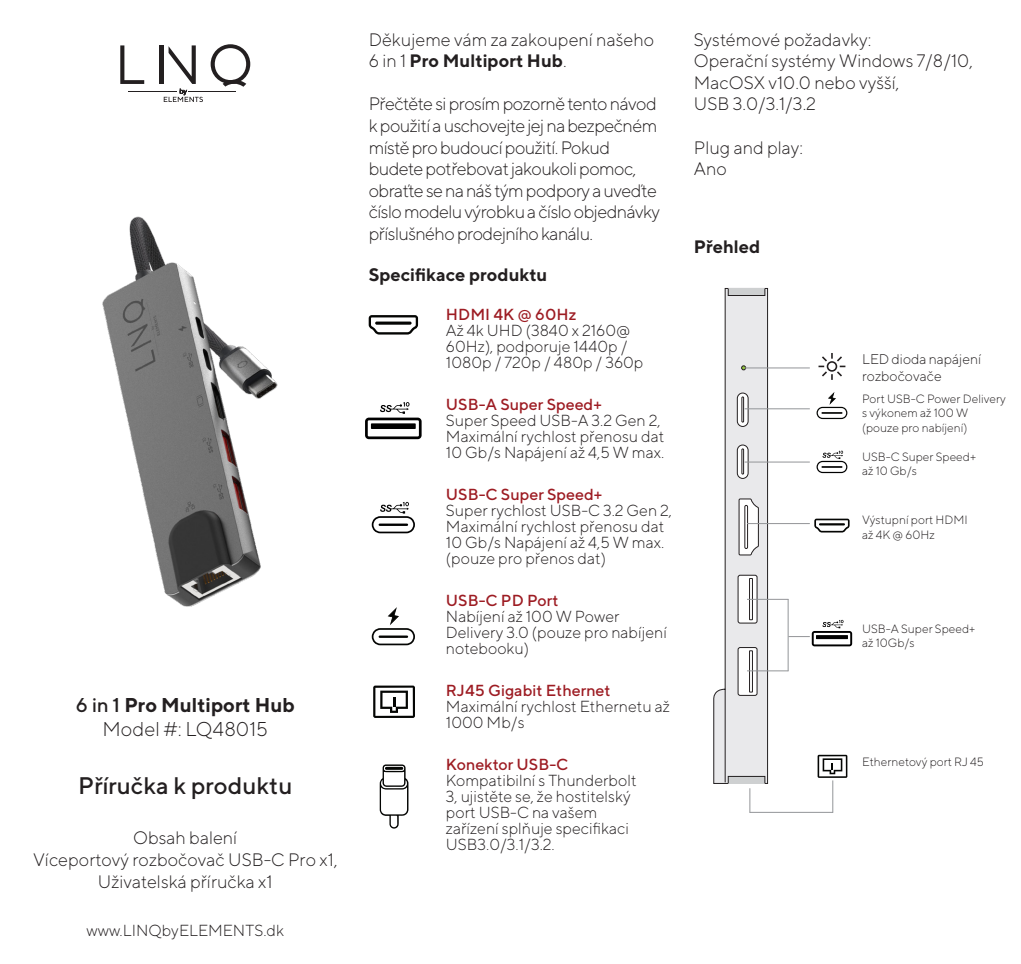
<style>
.page{position:relative;width:1021px;height:964px;background:#fff}
.page>*{position:absolute;margin:0;border:0;box-sizing:border-box;transform-origin:0 0}
.t1{font:500 24px "TT Norms";color:#231f20}
.t2{font:700 20px "TT Norms";color:#231f20}
.t3{font:300 20px "TT Norms";color:#231f20}
.t4{font:300 18px/21.6px "TT Norms";letter-spacing:-.03em;color:#231f20}
.t5{font:300 18px/21.6px "TT Norms";color:#231f20}
.t6{font:700 18px "TT Norms";color:#231f20}
.t7{font:300 16px/16px "TT Norms";color:#231f20}
.t8{font:500 16px "TT Norms";color:#9d1c23}
.t9{font:300 14px/16.8px "TT Norms";color:#231f20}
.t10{font:300 12px/14.4px "TT Norms";color:#231f20}
.s1{font-weight:500}
.s2{font-weight:300}
</style>
<div class="page">
<hr style="left:159px;top:45px;width:4px;height:39px;background:#231f20">
<svg style="left:168px;top:45px;width:28px;height:39px"></svg>
<svg style="left:120px;top:45px;width:24px;height:39px"></svg>
<svg style="left:211px;top:44px;width:39px;height:43px"></svg>
<svg style="left:164px;top:90px;width:39px;height:12px"></svg>
<hr style="left:128px;top:91px;width:49px;height:1px;background:#231f20">
<hr style="left:189px;top:91px;width:47px;height:1px;background:#231f20">
<img style="left:102px;top:216px;width:176px;height:391px">
<svg style="left:817px;top:755px;width:30px;height:23px"></svg>
<svg style="left:816px;top:392px;width:31px;height:27px"></svg>
<svg style="left:814px;top:519px;width:35px;height:13px"></svg>
<hr style="left:819px;top:523px;width:26px;height:2px;background:#040503">
<hr style="left:744px;top:408px;width:65px;height:1px;background:#939598">
<hr style="left:744px;top:462px;width:65px;height:1px;background:#939598">
<hr style="left:747px;top:523px;width:62px;height:1px;background:#939598">
<hr style="left:747px;top:599px;width:41px;height:1px;background:#939598">
<hr style="left:787px;top:599px;width:1px;height:72px;background:#939598">
<hr style="left:747px;top:670px;width:41px;height:1px;background:#939598">
<hr style="left:749px;top:812px;width:84px;height:1px;background:#939598">
<svg style="left:713px;top:288px;width:54px;height:524px"></svg>
<hr style="left:832px;top:780px;width:1px;height:32px;background:#939598">
<hr style="left:744px;top:368px;width:65px;height:1px;background:#939598">
<svg style="left:818px;top:353px;width:27px;height:27px"></svg>
<svg style="left:373px;top:685px;width:42px;height:33px"></svg>
<svg style="left:380px;top:764px;width:28px;height:65px"></svg>
<svg style="left:372px;top:607px;width:43px;height:38px"></svg>
<svg style="left:369px;top:315px;width:49px;height:19px"></svg>
<svg style="left:375px;top:321px;width:36px;height:4px"></svg>
<svg style="left:365px;top:402px;width:56px;height:37px"></svg>
<svg style="left:372px;top:502px;width:43px;height:31px"></svg>
<svg style="left:788px;top:620px;width:64px;height:26px"></svg>
<svg style="left:816px;top:451px;width:31px;height:22px"></svg>
<p class="t2" style="left:76px;top:693px;width:220px"><span class="s1">6 in 1</span> Pro Multiport Hub</p>
<p class="t3" style="left:102px;top:717px;width:167px">Model #: LQ48015</p>
<p class="t1" style="left:78px;top:771px;width:216px">Příručka k produktu</p>
<p class="t5" style="left:133px;top:827px;width:106px">Obsah balení</p>
<p class="t5" style="left:33px;top:848px;width:306px">Víceportový rozbočovač USB-C Pro x1,</p>
<p class="t5" style="left:98px;top:870px;width:176px">Uživatelská příručka x1</p>
<p class="t7" style="left:86px;top:921px;width:199px">www.LINQbyELEMENTS.dk</p>
<p class="t5" style="left:369px;top:28px;width:287px">Děkujeme vám za zakoupení našeho</p>
<p class="t6" style="left:369px;top:50px;width:199px"><span class="s2">6 in 1</span> Pro Multiport Hub<span class="s2">.</span></p>
<p class="t4" style="left:369px;top:93px;width:293px">Přečtěte si prosím pozorně tento návod k použití a uschovejte jej na bezpečném místě pro budoucí použití. Pokud budete potřebovat jakoukoli pomoc, obraťte se na náš tým podpory a uveďte číslo modelu výrobku a číslo objednávky příslušného prodejního kanálu.</p>
<p class="t6" style="left:369px;top:263px;width:180px">Specifikace produktu</p>
<p class="t8" style="left:446px;top:304px;width:132px">HDMI 4K @ 60Hz</p>
<p class="t7" style="left:446px;top:322px;width:199px">Až 4k UHD (3840 x 2160@<br>60Hz), podporuje 1440p /<br>1080p / 720p / 480p / 360p</p>
<p class="t8" style="left:446px;top:394px;width:157px">USB-A Super Speed+</p>
<p class="t7" style="left:446px;top:412px;width:216px">Super Speed USB-A 3.2 Gen 2,</p>
<p class="t7" style="left:446px;top:428px;width:220px">Maximální rychlost přenosu dat<br>10 Gb/s Napájení až 4,5 W max.</p>
<p class="t8" style="left:446px;top:484px;width:158px">USB-C Super Speed+</p>
<p class="t7" style="left:446px;top:502px;width:228px">Super rychlost USB-C 3.2 Gen 2,</p>
<p class="t7" style="left:446px;top:518px;width:220px">Maximální rychlost přenosu dat<br>10 Gb/s Napájení až 4,5 W max.</p>
<p class="t7" style="left:446px;top:550px;width:161px">(pouze pro přenos dat)</p>
<p class="t8" style="left:446px;top:590px;width:114px">USB-C PD Port</p>
<p class="t7" style="left:446px;top:608px;width:222px">Nabíjení až 100 W Power<br>Delivery 3.0 (pouze pro nabíjení notebooku)</p>
<p class="t8" style="left:446px;top:680px;width:166px">RJ45 Gigabit Ethernet</p>
<p class="t7" style="left:446px;top:698px;width:225px">Maximální rychlost Ethernetu až<br>1000 Mb/s</p>
<p class="t8" style="left:446px;top:754px;width:124px">Konektor USB-C</p>
<p class="t7" style="left:446px;top:772px;width:192px">Kompatibilní s Thunderbolt<br>3, ujistěte se, že hostitelský port USB-C na vašem zařízení splňuje specifikaci<br>USB3.0/3.1/3.2.</p>
<p class="t5" style="left:694px;top:28px;width:179px">Systémové požadavky:</p>
<p class="t5" style="left:694px;top:50px;width:280px">Operační systémy Windows 7/8/10,<br>MacOSX v10.0 nebo vyšší,</p>
<p class="t4" style="left:694px;top:93px;width:124px">USB 3.0/3.1/3.2</p>
<p class="t5" style="left:694px;top:136px;width:111px">Plug and play:</p>
<p class="t4" style="left:694px;top:158px;width:35px">Ano</p>
<p class="t6" style="left:694px;top:236px;width:68px">Přehled</p>
<p class="t9" style="left:862px;top:350px;width:121px">LED dioda napájení rozbočovače</p>
<p class="t10" style="left:862px;top:391px;width:145px">Port USB-C Power Delivery s výkonem až 100 W (pouze pro nabíjení)</p>
<p class="t10" style="left:862px;top:449px;width:115px">USB-C Super Speed+ až 10 Gb/s</p>
<p class="t10" style="left:862px;top:512px;width:107px">Výstupní port HDMI až 4K @ 60Hz</p>
<p class="t10" style="left:862px;top:621px;width:115px">USB-A Super Speed+ až 10Gb/s</p>
<p class="t10" style="left:862px;top:754px;width:123px">Ethernetový port RJ 45</p>
</div>
